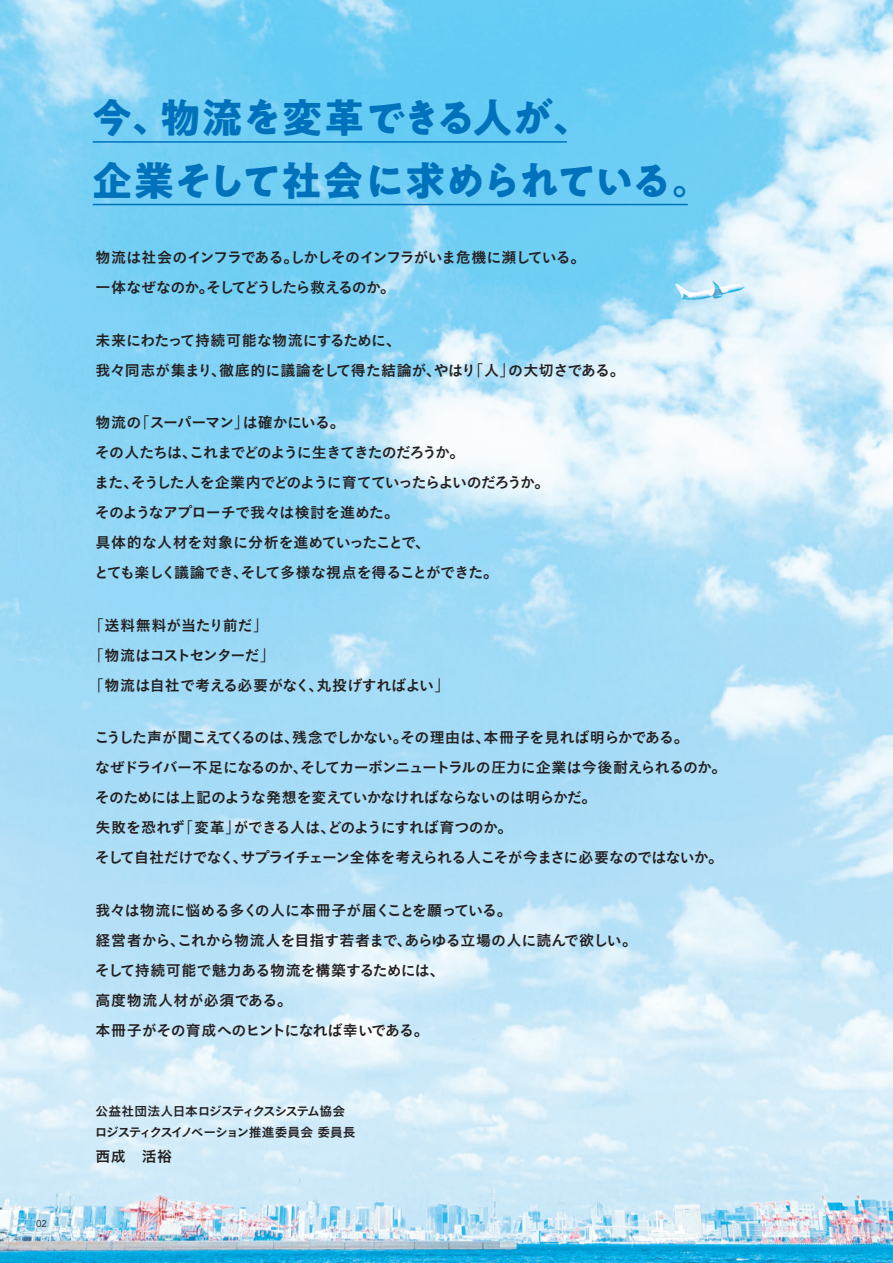
<style>
.page{position:relative;width:893px;height:1263px;background:#fff}
.page>*{position:absolute;margin:0;border:0;box-sizing:border-box;transform-origin:0 0}
.t1{font:40.5px/63px "PA1 Gothic Std Bold 90 msp RKSJ H";letter-spacing:-.02em;color:#0072bc}
.t2{font:15px/30px "Koburina Go Std N W6 90 msp RKSJ H";letter-spacing:-.04em;color:#231f20}
.t3{font:15px/30px "Koburina Go Std N W6 90 msp RKSJ H";letter-spacing:-.005em;color:#231f20}
.t4{font:15px/30px "Koburina Go Std N W6 90 msp RKSJ H";color:#231f20}
.t5{font:15px/30px "Koburina Go Std N W6 90 msp RKSJ H";letter-spacing:-.06em;color:#231f20}
.t6{font:15px/30px "Koburina Go Std N W6 90 msp RKSJ H";letter-spacing:-.02em;color:#231f20}
.t7{font:12.75px/21px "Koburina Go Std N W6 90 msp RKSJ H";letter-spacing:-.075em;color:#231f20}
.t8{font:9.75px "Avenir LT Std";color:#231f20}
.s1{font-family:"Gothic BBB Pro Medium 90 msp RKSJ H"}
</style>
<div class="page">
<img style="left:0;top:0;width:893px;height:1263px">
<hr style="left:93px;top:141px;width:474px;height:2px;background:#0072bc">
<hr style="left:93px;top:204px;width:595px;height:1px;background:#0072bc">
<p class="t8" style="left:36px;top:1218px;width:12px">02</p>
<h1 class="t1" style="left:92px;top:92px;width:621px">今、物流を変革できる人が、<br>企業そして社会に求められている。</h1>
<p class="t5" style="left:96px;top:245px;width:491px">物流は社会のインフラである。しかしそのインフラがいま危機に瀕している。一体なぜなのか。そしてどうしたら救えるのか。</p>
<p class="t4" style="left:96px;top:327px;width:531px">未来にわたって持続可能な物流にするために、<br>我々同志が集まり、徹底的に議論をして得た結論が、やはり<span class="s1">「</span>人<span class="s1">」</span>の大切さである。</p>
<p class="t2" style="left:94px;top:410px;width:457px">物流の<span class="s1">「</span>スーパーマン<span class="s1">」</span>は確かにいる。<br>その人たちは、これまでどのように生きてきたのだろうか。<br>また、そうした人を企業内でどのように育てていったらよいのだろうか。そのようなアプローチで我々は検討を進めた。<br>具体的な人材を対象に分析を進めていったことで、<br>とても楽しく議論でき、そして多様な視点を得ることができた。</p>
<p class="t6" style="left:89px;top:612px;width:362px"><span class="s1">「</span>送料無料が当たり前だ<span class="s1">」<br>「</span>物流はコストセンターだ<span class="s1">」<br>「</span>物流は自社で考える必要がなく、丸投げすればよい<span class="s1">」</span></p>
<p class="t2" style="left:94px;top:725px;width:633px">こうした声が聞こえてくるのは、残念でしかない。その理由は、本冊子を見れば明らかである。<br>なぜドライバー不足になるのか、そしてカーボンニュートラルの圧力に企業は今後耐えられるのか。そのためには上記のような発想を変えていかなければならないのは明らかだ。<br>失敗を恐れず<span class="s1">「</span>変革<span class="s1">」</span>ができる人は、どのようにすれば育つのか。<br>そして自社だけでなく、サプライチェーン全体を考えられる人こそが今まさに必要なのではないか。</p>
<p class="t3" style="left:95px;top:897px;width:544px">我々は物流に悩める多くの人に本冊子が届くことを願っている。<br>経営者から、これから物流人を目指す若者まで、あらゆる立場の人に読んで欲しい。そして持続可能で魅力ある物流を構築するためには、<br>高度物流人材が必須である。<br>本冊子がその育成へのヒントになれば幸いである。</p>
<p class="t7" style="left:95px;top:1102px;width:262px">公益社団法人日本ロジスティクスシステム協会ロジスティクスイノベーション推進委員会委員長</p>
<p class="t2" style="left:95px;top:1144px;width:78px">西成　活裕</p>
</div>
